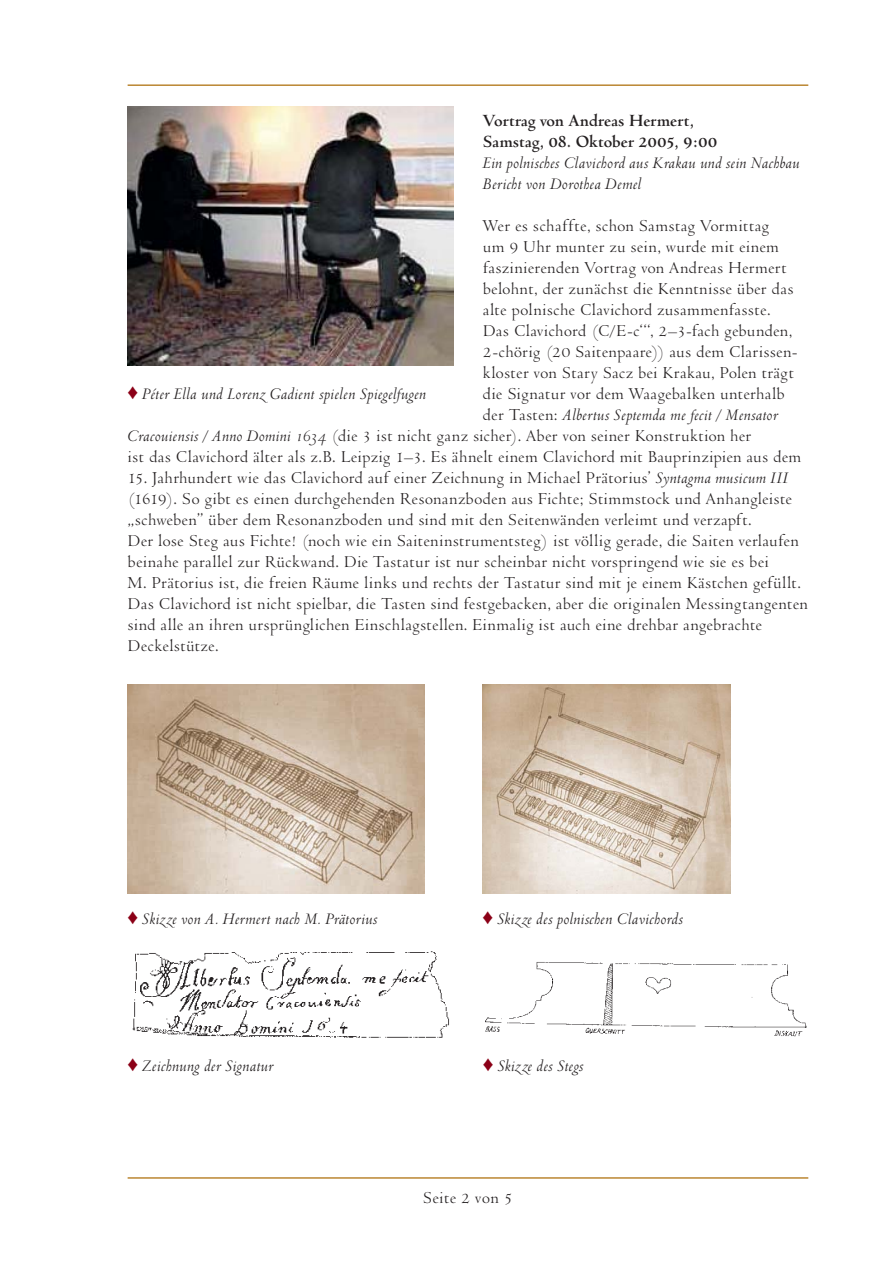
<style>
.page{position:relative;width:893px;height:1263px;background:#fff}
.page>*{position:absolute;margin:0;border:0;box-sizing:border-box;transform-origin:0 0}
.t1{font:18px/21px "Venetian 301 BT";color:#231f20}
.t2{font:italic 18px/21px "Venetian 301 BT";letter-spacing:-.005em;color:#231f20}
.t3{font:700 18px/21px "Venetian 301 BT";color:#231f20}
.s1{font-style:normal}
.s2{font-style:italic}
.s3{color:#8b0017}
</style>
<div class="page">
<hr style="left:128px;top:84px;width:680px;height:2px;background:#bb8632">
<hr style="left:128px;top:1177px;width:680px;height:2px;background:#bb8632">
<img style="left:128px;top:106px;width:325px;height:260px">
<img style="left:128px;top:685px;width:296px;height:208px">
<img style="left:483px;top:685px;width:247px;height:208px">
<img style="left:132px;top:951px;width:317px;height:87px">
<img style="left:485px;top:962px;width:322px;height:75px">
<p class="t3" style="left:483px;top:112px;width:236px">Vortrag von Andreas Hermert,<br>Samstag, 08. Oktober 2005, 9:00</p>
<p class="t2" style="left:483px;top:153px;width:319px">Ein polnisches Clavichord aus Krakau und sein Nachbau<br>Bericht von Dorothea Demel</p>
<p class="t1" style="left:483px;top:217px;width:288px">Wer es schaffte, schon Samstag Vormittag</p>
<p class="t1" style="left:483px;top:238px;width:298px">um 9 Uhr munter zu sein, wurde mit einem</p>
<p class="t1" style="left:483px;top:259px;width:306px">faszinierenden Vortrag von Andreas Hermert</p>
<p class="t1" style="left:483px;top:280px;width:312px">belohnt, der zunächst die Kenntnisse über das</p>
<p class="t1" style="left:483px;top:301px;width:289px">alte polnische Clavichord zusammenfasste.</p>
<p class="t1" style="left:483px;top:322px;width:311px">Das Clavichord (C/E-c‘‘‘, 2–3-fach gebunden,</p>
<p class="t1" style="left:483px;top:343px;width:316px">2-chörig (20 Saitenpaare)) aus dem Clarissen-</p>
<p class="t1" style="left:483px;top:364px;width:313px">kloster von Stary Sacz bei Krakau, Polen trägt</p>
<p class="t1" style="left:482px;top:385px;width:304px">die Signatur vor dem Waagebalken unterhalb</p>
<p class="t2" style="left:482px;top:405px;width:297px"><span class="s1">der Tasten:</span> Albertus Septemda me fecit / Mensator</p>
<p class="t1" style="left:128px;top:427px;width:625px"><span class="s2">Cracouiensis / Anno Domini 1634</span> (die 3 ist nicht ganz sicher). Aber von seiner Konstruktion her</p>
<p class="t1" style="left:128px;top:448px;width:675px">ist das Clavichord älter als z.B. Leipzig 1–3. Es ähnelt einem Clavichord mit Bauprinzipien aus dem</p>
<p class="t1" style="left:128px;top:469px;width:682px">15. Jahrhundert wie das Clavichord auf einer Zeichnung in Michael Prätorius’ <span class="s2">Syntagma musicum III </span>(1619). So gibt es einen durchgehenden Resonanzboden aus Fichte; Stimmstock und Anhangleiste „schweben” über dem Resonanzboden und sind mit den Seitenwänden verleimt und verzapft.<br>Der lose Steg aus Fichte! (noch wie ein Saiteninstrumentsteg) ist völlig gerade, die Saiten verlaufen beinahe parallel zur Rückwand. Die Tastatur ist nur scheinbar nicht vorspringend wie sie es bei<br>M. Prätorius ist, die freien Räume links und rechts der Tastatur sind mit je einem Kästchen gefüllt.<br>Das Clavichord ist nicht spielbar, die Tasten sind festgebacken, aber die originalen Messingtangenten sind alle an ihren ursprünglichen Einschlagstellen. Einmalig ist auch eine drehbar angebrachte Deckelstütze.</p>
<p class="t2" style="left:127px;top:384px;width:301px"><span class="s3">♦</span> Péter Ella und Lorenz Gadient spielen Spiegelfugen</p>
<p class="t2" style="left:127px;top:909px;width:252px"><span class="s3">♦</span> Skizze von A. Hermert nach M. Prätorius</p>
<p class="t2" style="left:482px;top:909px;width:202px"><span class="s3">♦</span> Skizze des polnischen Clavichords</p>
<p class="t2" style="left:127px;top:1056px;width:148px"><span class="s3">♦</span> Zeichnung der Signatur</p>
<p class="t2" style="left:483px;top:1056px;width:102px"><span class="s3">♦</span> Skizze des Stegs</p>
<p class="t1" style="left:423px;top:1189px;width:92px">Seite 2 von 5</p>
</div>
